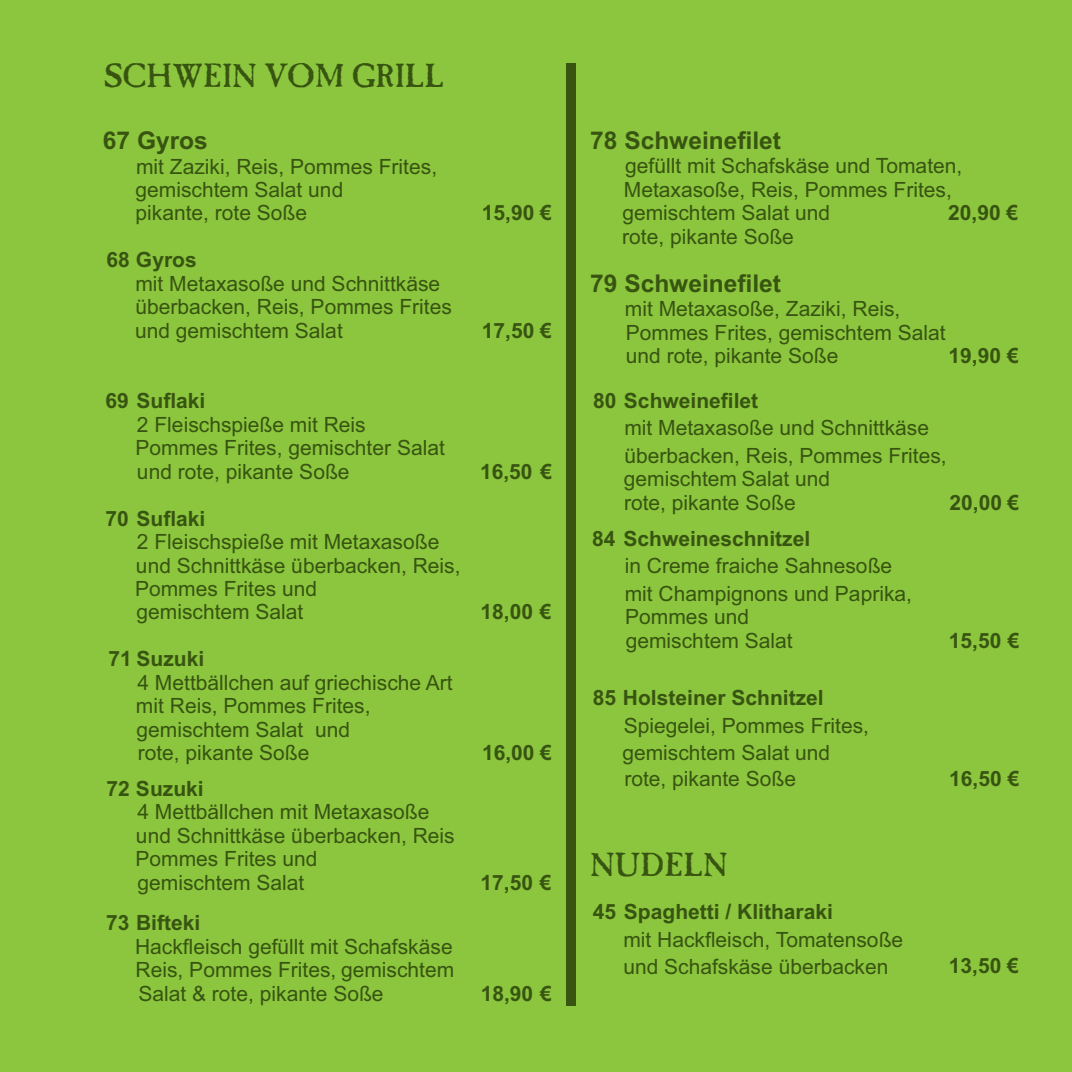
<style>
.page{position:relative;width:1072px;height:1072px;background:#fff}
.page>*{position:absolute;margin:0;border:0;box-sizing:border-box;transform-origin:0 0}
.t1{font:33.77px "Casablanca Antique";color:#385411}
.t2{font:700 24.5px "Arial";color:#385411}
.t3{font:21px/23.4px "Arial";color:#385411}
.t4{font:700 21px "Arial";color:#385411}
</style>
<div class="page">
<div style="left:0;top:0;width:1071px;height:1071px;background:#8bc63e"></div>
<div style="left:566px;top:63px;width:10px;height:942px;background:#385411"></div>
<h1 class="t1" style="left:104px;top:64px;width:341px">SCHWEIN VOM GRILL</h1>
<p class="t2" style="left:103px;top:131px;width:106px">67 Gyros</p>
<p class="t3" style="left:135px;top:156px;width:303px">mit Zaziki, Reis, Pommes Frites, gemischtem Salat und<br>pikante, rote Soße</p>
<p class="t4" style="left:106px;top:252px;width:92px">68 Gyros</p>
<p class="t3" style="left:135px;top:274px;width:318px">mit Metaxasoße und Schnittkäse überbacken, Reis, Pommes Frites und gemischtem Salat</p>
<p class="t4" style="left:105px;top:393px;width:101px">69 Suflaki</p>
<p class="t3" style="left:135px;top:414px;width:311px">2 Fleischspieße mit Reis<br>Pommes Frites, gemischter Salat und rote, pikante Soße</p>
<p class="t4" style="left:105px;top:510px;width:101px">70 Suflaki</p>
<p class="t3" style="left:135px;top:532px;width:327px">2 Fleischspieße mit Metaxasoße und Schnittkäse überbacken, Reis,<br>Pommes Frites und<br>gemischtem Salat</p>
<p class="t4" style="left:108px;top:651px;width:97px">71 Suzuki</p>
<p class="t3" style="left:136px;top:672px;width:318px">4 Mettbällchen auf griechische Art mit Reis, Pommes Frites, gemischtem Salat und<br>rote, pikante Soße</p>
<p class="t4" style="left:106px;top:780px;width:99px">72 Suzuki</p>
<p class="t3" style="left:135px;top:802px;width:321px">4 Mettbällchen mit Metaxasoße und Schnittkäse überbacken, Reis<br>Pommes Frites und<br>gemischtem Salat</p>
<p class="t4" style="left:106px;top:915px;width:96px">73 Bifteki</p>
<p class="t3" style="left:135px;top:936px;width:321px;text-align:justify">Hackfleisch gefüllt mit Schafskäse Reis, Pommes Frites, gemischtem Salat &amp; rote, pikante Soße</p>
<p class="t4" style="left:482px;top:205px;width:72px">15,90 €</p>
<p class="t4" style="left:482px;top:323px;width:72px">17,50 €</p>
<p class="t4" style="left:480px;top:463px;width:74px">16,50 €</p>
<p class="t4" style="left:480px;top:604px;width:73px">18,00 €</p>
<p class="t4" style="left:482px;top:744px;width:71px">16,00 €</p>
<p class="t4" style="left:480px;top:874px;width:73px">17,50 €</p>
<p class="t4" style="left:480px;top:985px;width:73px">18,90 €</p>
<p class="t2" style="left:590px;top:131px;width:192px">78 Schweinefilet</p>
<p class="t3" style="left:622px;top:156px;width:341px">gefüllt mit Schafskäse und Tomaten,<br>Metaxasoße, Reis, Pommes Frites, gemischtem Salat und<br>rote, pikante Soße</p>
<p class="t4" style="left:948px;top:205px;width:72px">20,90 €</p>
<p class="t2" style="left:590px;top:274px;width:192px">79 Schweinefilet</p>
<p class="t3" style="left:625px;top:299px;width:322px">mit Metaxasoße, Zaziki, Reis,<br>Pommes Frites, gemischtem Salat und rote, pikante Soße</p>
<p class="t4" style="left:948px;top:348px;width:72px">19,90 €</p>
<p class="t4" style="left:593px;top:392px;width:166px">80 Schweinefilet</p>
<p class="t3" style="left:624px;top:416px;width:324px;line-height:27.3px">mit Metaxasoße und Schnittkäse überbacken, Reis, Pommes Frites,</p>
<p class="t3" style="left:624px;top:469px;width:208px">gemischtem Salat und rote, pikante Soße</p>
<p class="t4" style="left:949px;top:494px;width:71px">20,00 €</p>
<p class="t4" style="left:592px;top:531px;width:219px">84 Schweineschnitzel</p>
<p class="t3" style="left:624px;top:554px;width:289px;line-height:27.3px">in Creme fraiche Sahnesoße mit Champignons und Paprika,</p>
<p class="t3" style="left:625px;top:607px;width:169px">Pommes und gemischtem Salat</p>
<p class="t4" style="left:593px;top:690px;width:232px">85 Holsteiner Schnitzel</p>
<p class="t3" style="left:622px;top:713px;width:248px;line-height:26.9px">Spiegelei, Pommes Frites, gemischtem Salat und rote, pikante Soße</p>
<h1 class="t1" style="left:590px;top:852px;width:139px">NUDELN</h1>
<p class="t4" style="left:593px;top:903px;width:242px">45 Spaghetti / Klitharaki</p>
<p class="t3" style="left:623px;top:927px;width:281px;line-height:27.3px">mit Hackfleisch, Tomatensoße und Schafskäse überbacken</p>
<p class="t4" style="left:948px;top:632px;width:72px">15,50 €</p>
<p class="t4" style="left:949px;top:771px;width:72px">16,50 €</p>
<p class="t4" style="left:948px;top:957px;width:72px">13,50 €</p>
</div>
